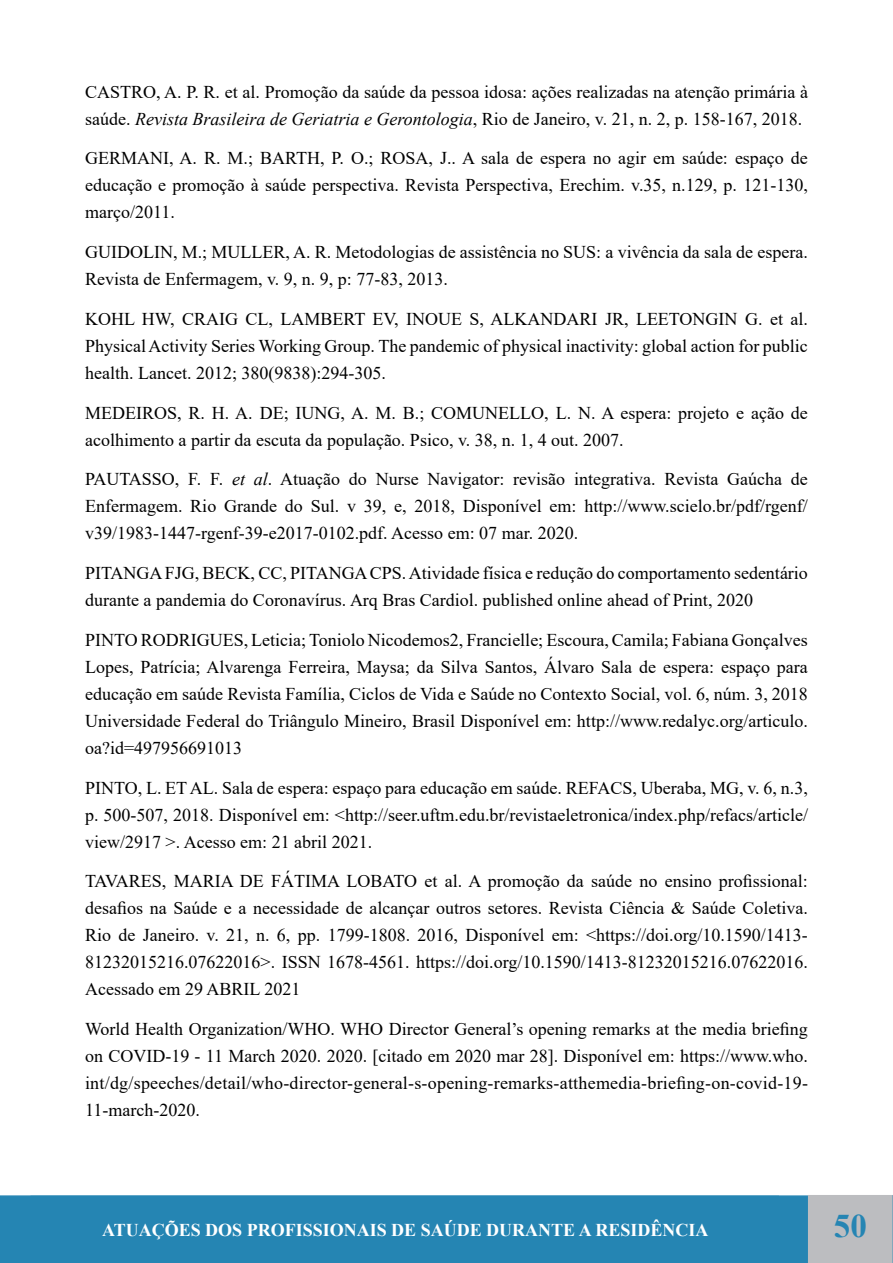
<style>
.page{position:relative;width:893px;height:1263px;background:#fff}
.page>*{position:absolute;margin:0;border:0;box-sizing:border-box;transform-origin:0 0}
.t1{font:700 33px "Times New Roman";color:#2585b3}
.t2{font:18px/27px "Times New Roman";color:#000;text-align:justify}
.t3{font:700 18px "Times New Roman";color:#fff}
.s1{font-style:italic}
</style>
<div class="page">
<div style="left:0;top:1195px;width:810px;height:68px;background:#2585b3;border:2px solid #2585b3"></div>
<div style="left:809px;top:1196px;width:83px;height:66px;background:#bcbdc0"></div>
<div style="left:808px;top:1195px;width:85px;height:68px;border:2px solid #bcbdc0"></div>
<svg style="left:892px;top:1195px;width:1px;height:68px"></svg>
<p class="t2" style="left:85px;top:77px;width:724px">CASTRO, A. P. R. et al. Promoção da saúde da pessoa idosa: ações realizadas na atenção primária à saúde. <span class="s1">Revista Brasileira de Geriatria e Gerontologia</span>, Rio de Janeiro, v. 21, n. 2, p. 158-167, 2018.</p>
<p class="t2" style="left:85px;top:144px;width:724px">GERMANI, A. R. M.; BARTH, P. O.; ROSA, J.. A sala de espera no agir em saúde: espaço de educação e promoção à saúde perspectiva. Revista Perspectiva, Erechim. v.35, n.129, p. 121-130, março/2011.</p>
<p class="t2" style="left:85px;top:238px;width:724px">GUIDOLIN, M.; MULLER, A. R. Metodologias de assistência no SUS: a vivência da sala de espera.<br>Revista de Enfermagem, v. 9, n. 9, p: 77-83, 2013.</p>
<p class="t2" style="left:85px;top:305px;width:724px">KOHL HW, CRAIG CL, LAMBERT EV, INOUE S, ALKANDARI JR, LEETONGIN G. et al.<br>Physical Activity Series Working Group. The pandemic of physical inactivity: global action for public health. Lancet. 2012; 380(9838):294-305.</p>
<p class="t2" style="left:85px;top:398px;width:724px">MEDEIROS, R. H. A. DE; IUNG, A. M. B.; COMUNELLO, L. N. A espera: projeto e ação de acolhimento a partir da escuta da população. Psico, v. 38, n. 1, 4 out. 2007.</p>
<p class="t2" style="left:85px;top:465px;width:724px">PAUTASSO, F. F. <span class="s1">et al</span>. Atuação do Nurse Navigator: revisão integrativa. Revista Gaúcha de Enfermagem. Rio Grande do Sul. v 39, e, 2018, Disponível em: http://www.scielo.br/pdf/rgenf/ v39/1983-1447-rgenf-39-e2017-0102.pdf. Acesso em: 07 mar. 2020.</p>
<p class="t2" style="left:85px;top:559px;width:724px">PITANGA FJG, BECK, CC, PITANGA CPS. Atividade física e redução do comportamento sedentário durante a pandemia do Coronavírus. Arq Bras Cardiol. published online ahead of Print, 2020</p>
<p class="t2" style="left:85px;top:626px;width:724px">PINTO RODRIGUES, Leticia; Toniolo Nicodemos2, Francielle; Escoura, Camila; Fabiana Gonçalves Lopes, Patrícia; Alvarenga Ferreira, Maysa; da Silva Santos, Álvaro Sala de espera: espaço para educação em saúde Revista Família, Ciclos de Vida e Saúde no Contexto Social, vol. 6, núm. 3, 2018<br>Universidade Federal do Triângulo Mineiro, Brasil Disponível em: http://www.redalyc.org/articulo. oa?id=497956691013</p>
<p class="t2" style="left:85px;top:773px;width:724px">PINTO, L. ET AL. Sala de espera: espaço para educação em saúde. REFACS, Uberaba, MG, v. 6, n.3, p. 500-507, 2018. Disponível em: &lt;http://seer.uftm.edu.br/revistaeletronica/index.php/refacs/article/ view/2917 &gt;. Acesso em: 21 abril 2021.</p>
<p class="t2" style="left:85px;top:867px;width:724px">TAVARES, MARIA DE FÁTIMA LOBATO et al. A promoção da saúde no ensino profissional: desafios na Saúde e a necessidade de alcançar outros setores. Revista Ciência &amp; Saúde Coletiva.<br>Rio de Janeiro. v. 21, n. 6, pp. 1799-1808. 2016, Disponível em: &lt;https://doi.org/10.1590/1413- 81232015216.07622016&gt;. ISSN 1678-4561. https://doi.org/10.1590/1413-81232015216.07622016.<br>Acessado em 29 ABRIL 2021</p>
<p class="t2" style="left:85px;top:1015px;width:725px">World Health Organization/WHO. WHO Director General’s opening remarks at the media briefing on COVID-19 - 11 March 2020. 2020. [citado em 2020 mar 28]. Disponível em: https://www.who. int/dg/speeches/detail/who-director-general-s-opening-remarks-atthemedia-briefing-on-covid-19- 11-march-2020.</p>
<p class="t3" style="left:102px;top:1217px;width:608px">ATUAÇÕES DOS PROFISSIONAIS DE SAÚDE DURANTE A RESIDÊNCIA</p>
<h1 class="t1" style="left:834px;top:1202px;width:34px">50</h1>
</div>
